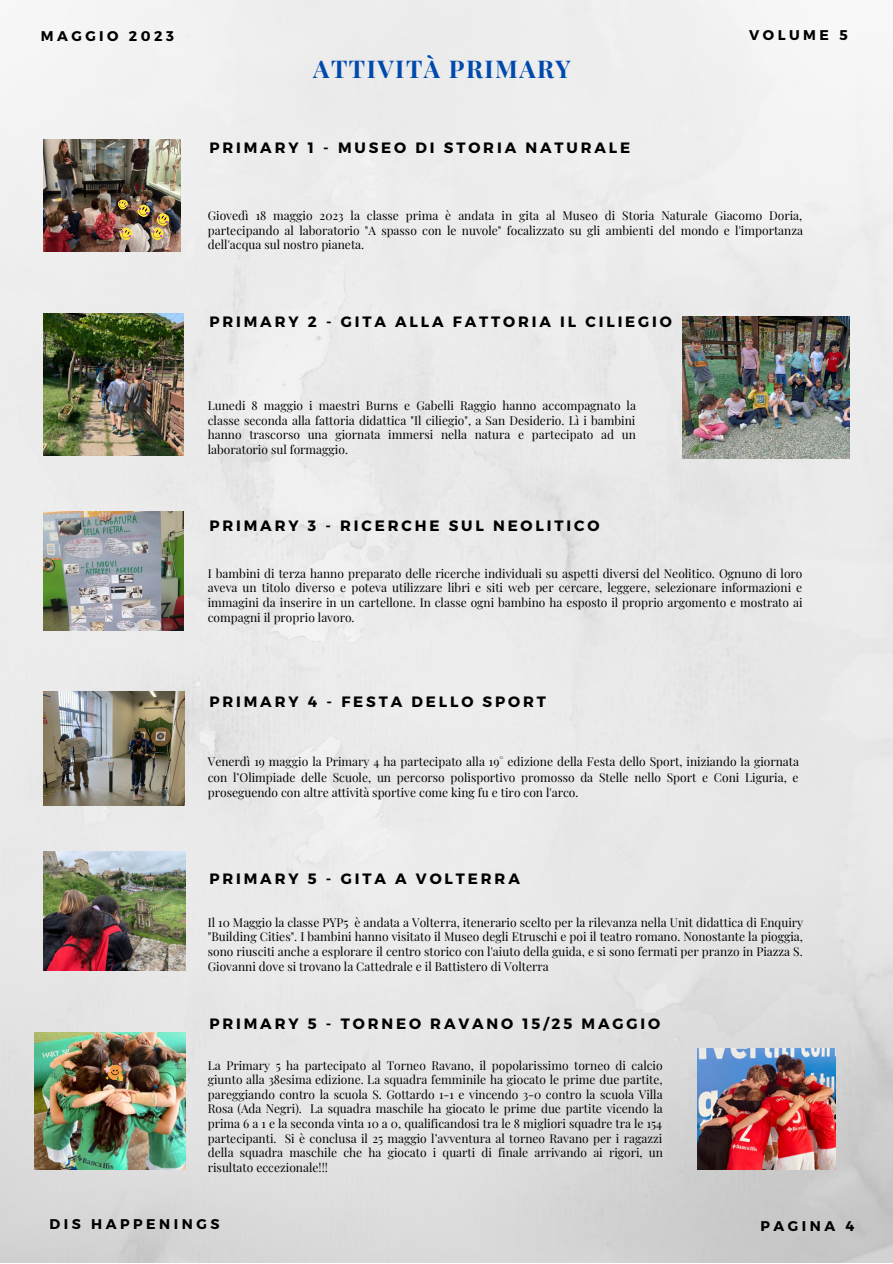
<style>
.page{position:relative;width:893px;height:1264px;background:#fff}
.page>*{position:absolute;margin:0;border:0;box-sizing:border-box;transform-origin:0 0}
.t1{font:700 24.45px "Playfair Display";letter-spacing:.06em;color:#004aad}
.t2{font:700 15px "Montserrat";letter-spacing:.19em;color:#000}
.t3{font:700 14.1px "Montserrat";letter-spacing:.25em;color:#000}
.t4{font:12px/14.5px "Playfair Display";color:#000;text-align:justify}
</style>
<div class="page">
<img style="left:0;top:0;width:892px;height:1262px">
<img style="left:44px;top:313px;width:139px;height:143px">
<img style="left:682px;top:316px;width:167px;height:142px">
<img style="left:44px;top:851px;width:141px;height:119px">
<img style="left:35px;top:1032px;width:150px;height:137px">
<img style="left:44px;top:140px;width:137px;height:111px">
<img style="left:116px;top:197px;width:55px;height:45px">
<svg style="left:104px;top:1061px;width:21px;height:20px"></svg>
<img style="left:44px;top:512px;width:139px;height:118px">
<img style="left:697px;top:1047px;width:138px;height:122px">
<img style="left:44px;top:691px;width:140px;height:114px">
<p class="t3" style="left:41px;top:27px;width:135px">MAGGIO 2023</p>
<p class="t3" style="left:749px;top:26px;width:100px">VOLUME 5</p>
<p class="t1" style="left:313px;top:52px;width:259px">ATTIVITÀ PRIMARY</p>
<p class="t2" style="left:209px;top:138px;width:422px">PRIMARY 1 - MUSEO DI STORIA NATURALE</p>
<p class="t4" style="left:208px;top:208px;width:596px">Giovedì 18 maggio 2023 la classe prima è andata in gita al Museo di Storia Naturale Giacomo Doria, partecipando al laboratorio "A spasso con le nuvole" focalizzato su gli ambienti del mondo e l'importanza dell'acqua sul nostro pianeta.</p>
<p class="t2" style="left:209px;top:312px;width:464px">PRIMARY 2 - GITA ALLA FATTORIA IL CILIEGIO</p>
<p class="t4" style="left:208px;top:398px;width:429px">Lunedi 8 maggio i maestri Burns e Gabelli Raggio hanno accompagnato la classe seconda alla fattoria didattica "Il ciliegio", a San Desiderio. Lì i bambini hanno trascorso una giornata immersi nella natura e partecipato ad un laboratorio sul formaggio.</p>
<p class="t2" style="left:209px;top:516px;width:391px">PRIMARY 3 - RICERCHE SUL NEOLITICO</p>
<p class="t4" style="left:208px;top:565px;width:596px">I bambini di terza hanno preparato delle ricerche individuali su aspetti diversi del Neolitico. Ognuno di loro aveva un titolo diverso e poteva utilizzare libri e siti web per cercare, leggere, selezionare informazioni e immagini da inserire in un cartellone. In classe ogni bambino ha esposto il proprio argomento e mostrato ai compagni il proprio lavoro.</p>
<p class="t2" style="left:209px;top:692px;width:338px">PRIMARY 4 - FESTA DELLO SPORT</p>
<p class="t4" style="left:208px;top:753px;width:592px;line-height:15.5px">Venerdì 19 maggio la Primary 4 ha partecipato alla 19° edizione della Festa dello Sport, iniziando la giornata con l’Olimpiade delle Scuole, un percorso polisportivo promosso da Stelle nello Sport e Coni Liguria, e proseguendo con altre attività sportive come king fu e tiro con l'arco.</p>
<p class="t2" style="left:209px;top:868px;width:312px">PRIMARY 5 - GITA A VOLTERRA</p>
<p class="t4" style="left:208px;top:914px;width:597px">Il 10 Maggio la classe PYP5 è andata a Volterra, itenerario scelto per la rilevanza nella Unit didattica di Enquiry "Building Cities". I bambini hanno visitato il Museo degli Etruschi e poi il teatro romano. Nonostante la pioggia, sono riusciti anche a esplorare il centro storico con l'aiuto della guida, e si sono fermati per pranzo in Piazza S.<br>Giovanni dove si trovano la Cattedrale e il Battistero di Volterra</p>
<p class="t2" style="left:209px;top:1014px;width:452px">PRIMARY 5 - TORNEO RAVANO 15/25 MAGGIO</p>
<p class="t4" style="left:208px;top:1057px;width:456px">La Primary 5 ha partecipato al Torneo Ravano, il popolarissimo torneo di calcio giunto alla 38esima edizione. La squadra femminile ha giocato le prime due partite, pareggiando contro la scuola S. Gottardo 1-1 e vincendo 3-0 contro la scuola Villa Rosa (Ada Negri). La squadra maschile ha giocato le prime due partite vicendo la prima 6 a 1 e la seconda vinta 10 a 0, qualificandosi tra le 8 migliori squadre tra le 154 partecipanti. Si è conclusa il 25 maggio l’avventura al torneo Ravano per i ragazzi della squadra maschile che ha giocato i quarti di finale arrivando ai rigori, un risultato eccezionale!!!</p>
<p class="t3" style="left:50px;top:1214px;width:171px">DIS HAPPENINGS</p>
<p class="t3" style="left:760px;top:1216px;width:95px">PAGINA 4</p>
</div>
